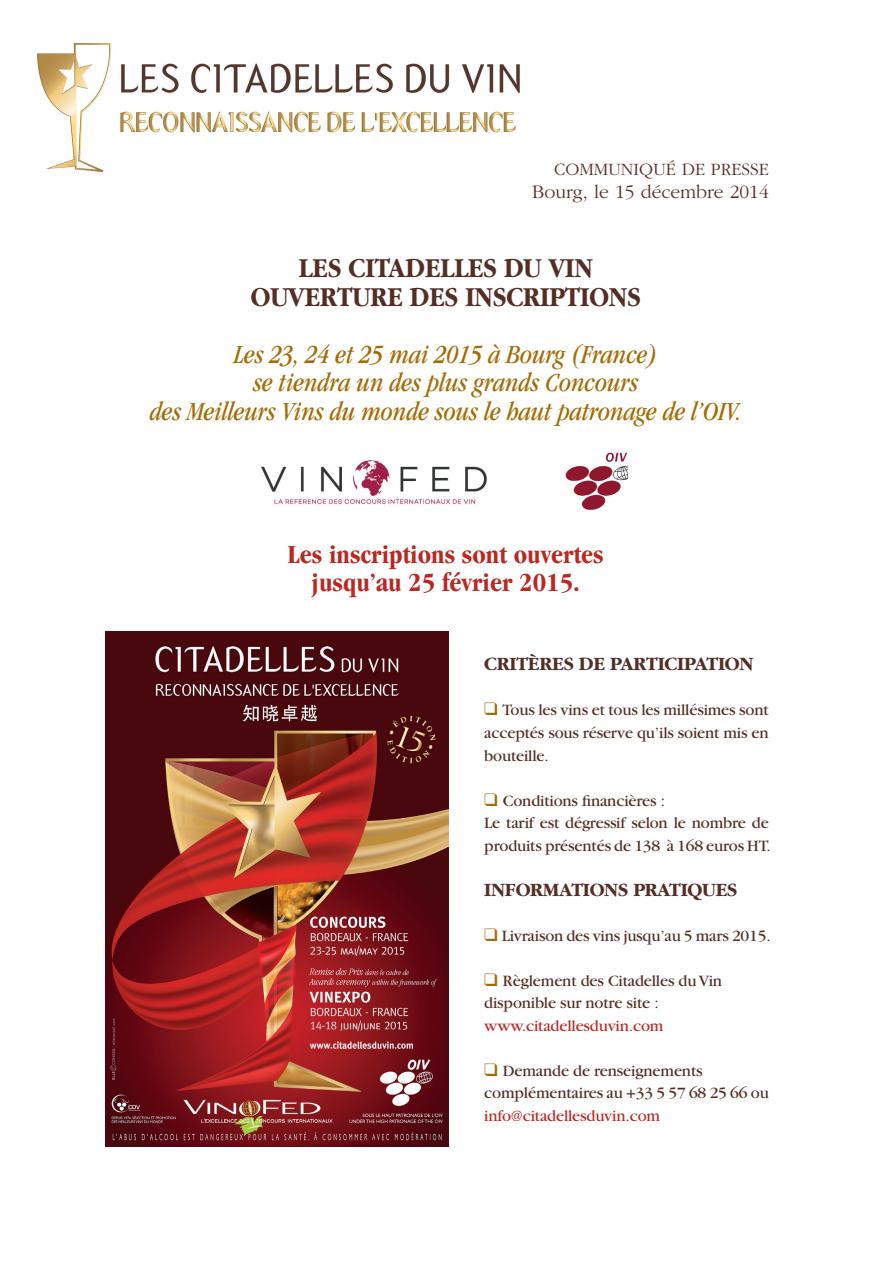
<style>
.page{position:relative;width:893px;height:1263px;background:#fff}
.page>*{position:absolute;margin:0;border:0;box-sizing:border-box;transform-origin:0 0}
.t1{font:700 28.5px/28.5px "Garamond";color:#542d24;text-align:center;scale:.9 1}
.t2{font:italic condensed 27px/28.5px "Garamond";color:#a46c06;text-align:center}
.t3{font:700 condensed 27px/28.5px "Garamond";color:#ba2822;text-align:center}
.t4{font:700 19.5px "Garamond";letter-spacing:-.01em;color:#542d24}
.t5{font:300 19.5px "Garamond";color:#542d24}
.t6{font:300 18px "Garamond";color:#542d24}
.t7{font:16.5px/22.5px "Garamond";letter-spacing:-.01em;color:#542d24}
.t8{font:16.5px "Garamond";letter-spacing:-.01em;color:#ba2822}
.s1{color:#a46c06}
</style>
<div class="page">
<img style="left:37px;top:43px;width:483px;height:128px">
<img style="left:565px;top:452px;width:62px;height:58px">
<img style="left:105px;top:631px;width:344px;height:516px">
<img style="left:261px;top:460px;width:226px;height:45px">
<p class="t6" style="left:554px;top:160px;width:216px">COMMUNIQUÉ DE PRESSE</p>
<p class="t5" style="left:532px;top:181px;width:238px">Bourg, le 15 décembre 2014</p>
<h1 class="t1" style="left:251px;top:255px;width:435px">LES CITADELLES DU VIN<br>OUVERTURE DES INSCRIPTIONS</h1>
<h2 class="t2" style="left:150px;top:340px;width:593px">Les 23, 24 et 25 mai 2015 à Bourg (France)<br>se tiendra un des plus grands Concours<br>des Meilleurs Vins du monde sous le haut patronage de l’OIV.</h2>
<h2 class="t3" style="left:288px;top:539px;width:317px">Les inscriptions sont ouvertes jusqu’au 25 février 2015.</h2>
<p class="t4" style="left:484px;top:654px;width:271px">CRITÈRES DE PARTICIPATION</p>
<p class="t7" style="left:484px;top:699px;width:286px;text-align:justify"><span class="s1">❑</span> Tous les vins et tous les millésimes sont acceptés sous réserve qu’ils soient mis en bouteille.</p>
<p class="t7" style="left:484px;top:789px;width:288px"><span class="s1">❑</span> Conditions financières :<br>Le tarif est dégressif selon le nombre de produits présentés de 138 à 168 euros HT.</p>
<p class="t4" style="left:484px;top:879px;width:255px">INFORMATIONS PRATIQUES</p>
<p class="t7" style="left:484px;top:924px;width:288px"><span class="s1">❑</span> Livraison des vins jusqu’au 5 mars 2015.</p>
<p class="t7" style="left:484px;top:969px;width:239px"><span class="s1">❑</span> Règlement des Citadelles du Vin disponible sur notre site :</p>
<p class="t8" style="left:484px;top:1017px;width:181px">www.citadellesduvin.com</p>
<p class="t7" style="left:484px;top:1059px;width:286px"><span class="s1">❑</span> Demande de renseignements complémentaires au +33 5 57 68 25 66 ou</p>
<p class="t8" style="left:484px;top:1107px;width:177px">info@citadellesduvin.com</p>
</div>
